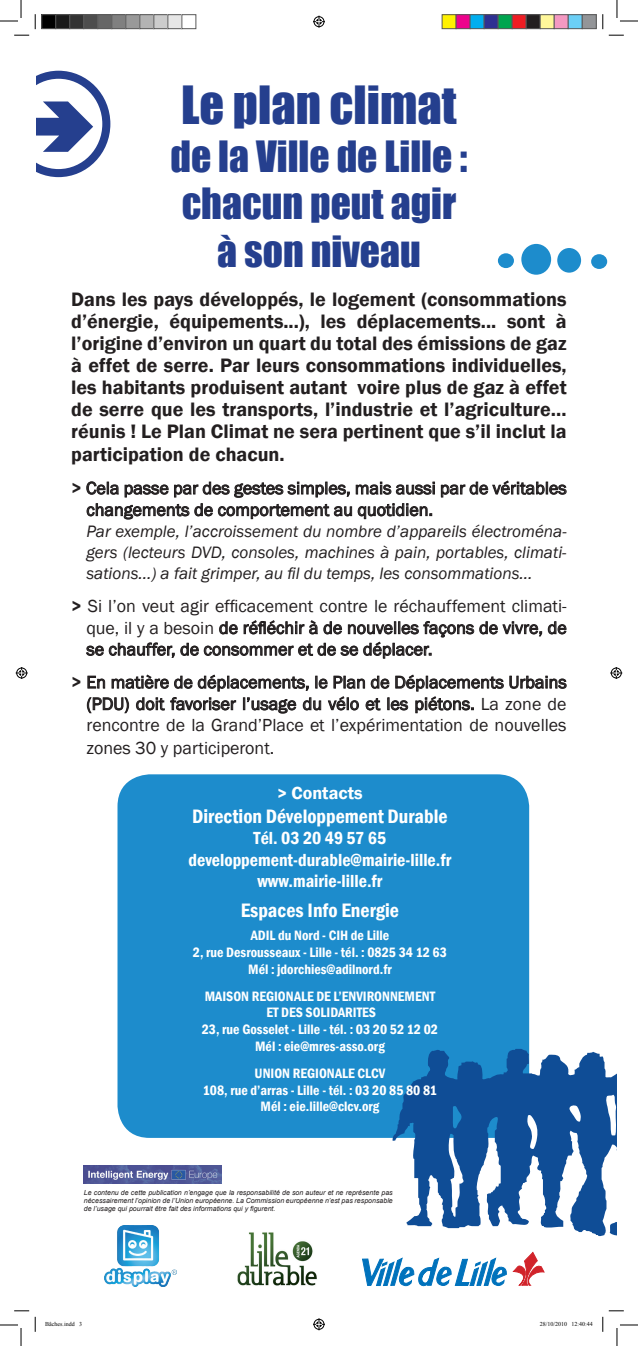
<style>
.page{position:relative;width:638px;height:1346px;background:#fff}
.page>*{position:absolute;margin:0;border:0;box-sizing:border-box;transform-origin:0 0}
.t1{font:48.4px "Impact";color:#253f8e}
.t2{font:39.6px/47.5px "Impact";color:#253f8e;text-align:center}
.t3{font:600 20px/22.1px "Franklin Gothic";color:#231f20;text-align:justify}
.t4{font:600 condensed 20px "Franklin Gothic";color:#fff}
.t5{font:18px/21.6px "Franklin Gothic";color:#231f20;text-align:justify}
.t6{font:600 condensed 18px/21.6px "Franklin Gothic";color:#fff;text-align:center}
.t7{font:600 18px "Franklin Gothic";color:#fff}
.t8{font:italic 17px/21px "Franklin Gothic";color:#231f20;text-align:justify}
.t9{font:600 condensed 14px/16.8px "Franklin Gothic";color:#fff;text-align:center}
.t10{font:italic 7px/8.4px "Arial";color:#231f20;text-align:justify}
.t11{font:6px "Times New Roman";color:#000}
.s1{font-weight:800}
.s2{font-size:17px}
</style>
<div class="page">
<svg style="left:441px;top:480px;width:125px;height:18px"></svg>
<svg style="left:86px;top:481px;width:348px;height:39px"></svg>
<svg style="left:86px;top:620px;width:480px;height:39px"></svg>
<svg style="left:509px;top:676px;width:57px;height:13px"></svg>
<svg style="left:87px;top:674px;width:416px;height:40px"></svg>
<div style="left:117px;top:774px;width:412px;height:364px;background:#1d8ccc;border-radius:32px"></div>
<svg style="left:392px;top:1044px;width:224px;height:193px;fill:#0f4d96"></svg>
<div style="left:521px;top:244px;width:30px;height:31px;background:#1d8ccc;border-radius:50%"></div>
<div style="left:557px;top:248px;width:23px;height:25px;background:#1d8ccc;border-radius:50%"></div>
<div style="left:590px;top:254px;width:17px;height:15px;background:#1d8ccc;border-radius:50%"></div>
<div style="left:497px;top:253px;width:16px;height:15px;background:#1d8ccc;border-radius:50%"></div>
<svg style="left:513px;top:1252px;width:31px;height:34px"></svg>
<svg style="left:362px;top:1258px;width:144px;height:29px"></svg>
<img style="left:237px;top:1232px;width:80px;height:54px">
<img style="left:104px;top:1225px;width:72px;height:62px">
<img style="left:84px;top:1165px;width:137px;height:18px">
<svg style="left:14px;top:35px;width:15px;height:1px"></svg>
<svg style="left:608px;top:35px;width:15px;height:1px"></svg>
<svg style="left:14px;top:1310px;width:15px;height:2px"></svg>
<svg style="left:35px;top:14px;width:1px;height:15px"></svg>
<svg style="left:35px;top:1317px;width:1px;height:15px"></svg>
<svg style="left:602px;top:14px;width:1px;height:15px"></svg>
<svg style="left:0;top:0;width:22px;height:22px"></svg>
<svg style="left:0;top:1324px;width:22px;height:22px"></svg>
<svg style="left:616px;top:0;width:21px;height:22px"></svg>
<svg style="left:602px;top:1310px;width:35px;height:36px"></svg>
<svg style="left:313px;top:16px;width:12px;height:12px"></svg>
<svg style="left:313px;top:1318px;width:12px;height:12px"></svg>
<svg style="left:16px;top:667px;width:12px;height:12px"></svg>
<svg style="left:610px;top:667px;width:12px;height:12px"></svg>
<div style="left:42px;top:15px;width:14px;height:14px;background:#000"></div>
<div style="left:41px;top:14px;width:15px;height:15px;border:1px solid #595959"></div>
<div style="left:56px;top:15px;width:14px;height:14px;background:#1a1a1a"></div>
<div style="left:55px;top:14px;width:15px;height:15px;border:1px solid #595959"></div>
<div style="left:70px;top:15px;width:14px;height:14px;background:#333"></div>
<div style="left:69px;top:14px;width:15px;height:15px;border:1px solid #595959"></div>
<div style="left:84px;top:15px;width:14px;height:14px;background:#4d4d4d"></div>
<div style="left:83px;top:14px;width:15px;height:15px;border:1px solid #595959"></div>
<div style="left:98px;top:15px;width:14px;height:14px;background:#666"></div>
<div style="left:97px;top:14px;width:15px;height:15px;border:1px solid #595959"></div>
<div style="left:112px;top:15px;width:14px;height:14px;background:#808080"></div>
<div style="left:111px;top:14px;width:15px;height:15px;border:1px solid #595959"></div>
<div style="left:126px;top:15px;width:14px;height:14px;background:#999"></div>
<div style="left:125px;top:14px;width:15px;height:15px;border:1px solid #595959"></div>
<div style="left:140px;top:15px;width:14px;height:14px;background:#b3b3b3"></div>
<div style="left:139px;top:14px;width:15px;height:15px;border:1px solid #595959"></div>
<div style="left:154px;top:15px;width:14px;height:14px;background:#ccc"></div>
<div style="left:153px;top:14px;width:15px;height:15px;border:1px solid #595959"></div>
<div style="left:168px;top:15px;width:14px;height:14px;background:#e6e6e6"></div>
<div style="left:167px;top:14px;width:15px;height:15px;border:1px solid #595959"></div>
<div style="left:181px;top:14px;width:15px;height:15px;border:1px solid #595959"></div>
<div style="left:442px;top:15px;width:14px;height:14px;background:#fff101"></div>
<div style="left:441px;top:14px;width:15px;height:15px;border:1px solid #595959"></div>
<div style="left:456px;top:15px;width:14px;height:14px;background:#ed028c"></div>
<div style="left:455px;top:14px;width:15px;height:15px;border:1px solid #595959"></div>
<div style="left:470px;top:15px;width:14px;height:14px;background:#00aeef"></div>
<div style="left:469px;top:14px;width:15px;height:15px;border:1px solid #595959"></div>
<div style="left:484px;top:15px;width:14px;height:14px;background:#2e3092"></div>
<div style="left:483px;top:14px;width:15px;height:15px;border:1px solid #595959"></div>
<div style="left:498px;top:15px;width:14px;height:14px;background:#00a54f"></div>
<div style="left:497px;top:14px;width:15px;height:15px;border:1px solid #595959"></div>
<div style="left:512px;top:15px;width:14px;height:14px;background:#ee1d23"></div>
<div style="left:511px;top:14px;width:15px;height:15px;border:1px solid #595959"></div>
<div style="left:526px;top:15px;width:14px;height:14px;background:#231f20"></div>
<div style="left:525px;top:14px;width:15px;height:15px;border:1px solid #595959"></div>
<div style="left:540px;top:15px;width:14px;height:14px;background:#fff79a"></div>
<div style="left:539px;top:14px;width:15px;height:15px;border:1px solid #595959"></div>
<div style="left:554px;top:15px;width:14px;height:14px;background:#f499c2"></div>
<div style="left:553px;top:14px;width:15px;height:15px;border:1px solid #595959"></div>
<div style="left:568px;top:15px;width:14px;height:14px;background:#6bcff6"></div>
<div style="left:567px;top:14px;width:15px;height:15px;border:1px solid #595959"></div>
<div style="left:582px;top:15px;width:14px;height:14px;background:#939598"></div>
<div style="left:581px;top:14px;width:15px;height:15px;border:1px solid #595959"></div>
<svg style="left:36px;top:71px;width:74px;height:106px"></svg>
<h1 class="t1" style="left:181px;top:68px;width:277px">Le plan climat</h1>
<h2 class="t2" style="left:170px;top:131px;width:298px">de la Ville de Lille : chacun peut agir à son niveau</h2>
<p class="t3" style="left:71px;top:289px;width:496px">Dans les pays développés, le logement (consommations d’énergie, équipements...), les déplacements... sont à l’origine d’environ un quart du total des émissions de gaz à effet de serre. Par leurs consommations individuelles, les habitants produisent autant voire plus de gaz à effet de serre que les transports, l’industrie et l’agriculture… réunis ! Le Plan Climat ne sera pertinent que s’il inclut la participation de chacun.</p>
<p class="t5" style="left:86px;top:478px;width:481px;text-indent:-15px"><span class="s1">&gt;</span> Cela passe par des gestes simples, mais aussi par de véritables changements de comportement au quotidien.</p>
<p class="t8" style="left:86px;top:521px;width:481px">Par exemple, l’accroissement du nombre d’appareils électroména&shy;gers (lecteurs DVD, consoles, machines à pain, portables, climati&shy;sations...) a fait grimper, au fil du temps, les consommations...</p>
<p class="t5" style="left:86px;top:596px;width:481px;text-indent:-15px"><span class="s1">&gt;</span> Si l’on veut agir efficacement contre le réchauffement climati&shy;que, il y a besoin de réfléchir à de nouvelles façons de vivre, de se chauffer, de consommer et de se déplacer.</p>
<p class="t5" style="left:86px;top:672px;width:481px;line-height:21.9px;text-indent:-15px"><span class="s1">&gt;</span> En matière de déplacements, le Plan de Déplacements Urbains (PDU) doit favoriser l’usage du vélo et les piétons. La zone de rencontre de la Grand’Place et l’expérimentation de nouvelles zones 30 y participeront.</p>
<p class="t7" style="left:277px;top:782px;width:87px"><span class="s2">&gt;</span> Contacts</p>
<p class="t4" style="left:192px;top:803px;width:257px">Direction Développement Durable</p>
<p class="t6" style="left:188px;top:827px;width:264px">Tél. 03 20 49 57 65 developpement-durable@mairie-lille.fr www.mairie-lille.fr</p>
<p class="t4" style="left:240px;top:897px;width:160px">Espaces Info Energie</p>
<p class="t9" style="left:193px;top:927px;width:255px">ADIL du Nord - CIH de Lille<br>2, rue Desrousseaux - Lille - tél. : 0825 34 12 63<br>Mél : jdorchies@adilnord.fr</p>
<p class="t9" style="left:202px;top:987px;width:238px">MAISON REGIONALE DE L’ENVIRONNEMENT<br>ET DES SOLIDARITES<br>23, rue Gosselet - Lille - tél. : 03 20 52 12 02<br>Mél : eie@mres-asso.org</p>
<p class="t9" style="left:203px;top:1065px;width:235px">UNION REGIONALE CLCV<br>108, rue d’arras - Lille - tél. : 03 20 85 80 81<br>Mél : eie.lille@clcv.org</p>
<p class="t10" style="left:84px;top:1188px;width:310px">Le contenu de cette publication n’engage que la responsabilité de son auteur et ne représente pas nécessairement l’opinion de l’Union européenne. La Commission européenne n’est pas responsable de l’usage qui pourrait être fait des informations qui y figurent.</p>
<p class="t11" style="left:45px;top:1320px;width:38px">Bâches.indd 3</p>
<p class="t11" style="left:539px;top:1320px;width:55px">28/10/2010 12:40:44</p>
</div>
